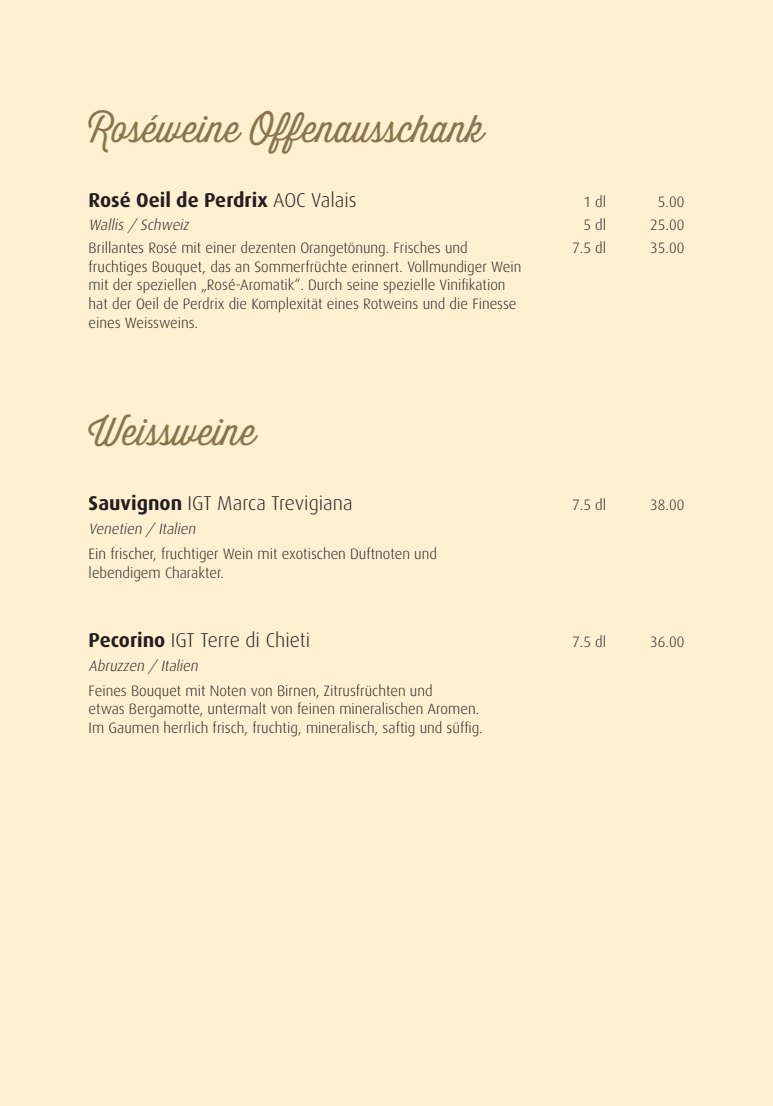
<style>
.page{position:relative;width:773px;height:1106px;background:#fff}
.page>*{position:absolute;margin:0;border:0;box-sizing:border-box;transform-origin:0 0}
.t1{font:300 37.5px "Thirsty Script";color:#89744f}
.t2{font:300 20px "Dax";color:#231f20}
.t3{font:700 20px "Dax";color:#231f20}
.t4{font:300 15px/18.8px "Dax";color:#231f20}
.t5{font:italic 300 15px "Dax";color:#231f20}
.s1{font-weight:300}
.s2{font-weight:700}
</style>
<div class="page">
<div style="left:0;top:0;width:772px;height:1106px;background:#fef0d0"></div>
<h1 class="t1" style="left:89px;top:102px;width:397px">Roséweine Offenausschank</h1>
<h2 class="t3" style="left:89px;top:188px;width:269px">Rosé Oeil de Perdrix <span class="s1">AOC Valais</span></h2>
<p class="t4" style="left:583px;top:192px;width:24px">1 dl</p>
<p class="t4" style="left:657px;top:192px;width:28px">5.00</p>
<p class="t5" style="left:89px;top:216px;width:105px">Wallis / Schweiz</p>
<p class="t4" style="left:583px;top:215px;width:24px">5 dl</p>
<p class="t4" style="left:650px;top:215px;width:36px">25.00</p>
<p class="t4" style="left:89px;top:238px;width:380px">Brillantes Rosé mit einer dezenten Orangetönung. Frisches und</p>
<p class="t4" style="left:572px;top:238px;width:36px">7.5 dl</p>
<p class="t4" style="left:650px;top:238px;width:36px">35.00</p>
<p class="t4" style="left:89px;top:257px;width:434px">fruchtiges Bouquet, das an Sommerfrüchte erinnert. Vollmundiger Wein mit der speziellen „Rosé-Aromatik“. Durch seine spezielle Vinifikation hat der Oeil de Perdrix die Komplexität eines Rotweins und die Finesse eines Weissweins.</p>
<h1 class="t1" style="left:89px;top:405px;width:169px">Weissweine</h1>
<h2 class="t2" style="left:89px;top:492px;width:265px"><span class="s2">Sauvignon</span> IGT Marca Trevigiana</h2>
<p class="t4" style="left:572px;top:496px;width:36px">7.5 dl</p>
<p class="t4" style="left:650px;top:496px;width:36px">38.00</p>
<p class="t5" style="left:89px;top:521px;width:111px">Venetien / Italien</p>
<p class="t4" style="left:89px;top:545px;width:350px">Ein frischer, fruchtiger Wein mit exotischen Duftnoten und lebendigem Charakter.</p>
<h2 class="t2" style="left:89px;top:628px;width:223px"><span class="s2">Pecorino</span> IGT Terre di Chieti</h2>
<p class="t4" style="left:572px;top:632px;width:36px">7.5 dl</p>
<p class="t4" style="left:650px;top:632px;width:36px">36.00</p>
<p class="t5" style="left:89px;top:657px;width:114px">Abruzzen / Italien</p>
<p class="t4" style="left:89px;top:681px;width:395px">Feines Bouquet mit Noten von Birnen, Zitrusfrüchten und<br>etwas Bergamotte, untermalt von feinen mineralischen Aromen.<br>Im Gaumen herrlich frisch, fruchtig, mineralisch, saftig und süffig.</p>
</div>
